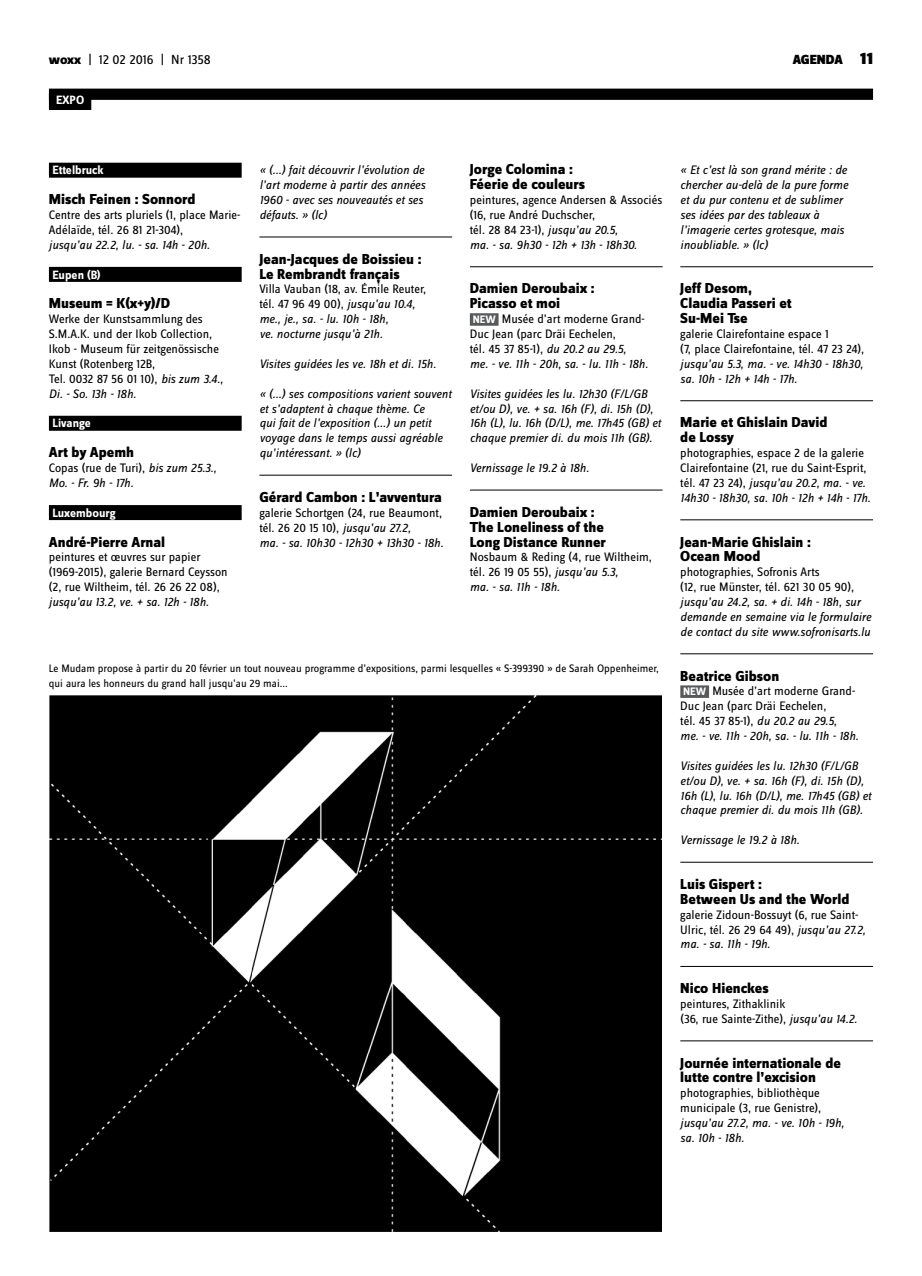
<style>
.page{position:relative;width:922px;height:1276px;background:#fff}
.page>*{position:absolute;margin:0;border:0;box-sizing:border-box;transform-origin:0 0}
.t1{font:800 15px/14.9px "Zine Sans Dis";color:#000}
.t2{font:13.75px "Zine Sans Dis";letter-spacing:-.01em;color:#000}
.t3{font:900 13.75px "Zine Sans Dis";color:#000}
.t4{font:12.75px/14.9px "Zine Sans Dis";color:#000}
.t5{font:italic 12.75px/14.9px "Zine Sans Dis";color:#000}
.t6{font:700 12.5px "Zine Sans Dis";color:#fff}
.t7{font:11.25px/14.9px "Zine Sans Dis";color:#000}
.s1{font-weight:800}
.s2{font-size:17.5px}
.s3{font-style:italic}
.s4{font-style:normal}
.s5{font-weight:700;font-size:11.25px;color:#fff}
</style>
<div class="page">
<div style="left:49px;top:163px;width:192px;height:15px;background:#000"></div>
<div style="left:49px;top:267px;width:192px;height:15px;background:#000"></div>
<div style="left:49px;top:416px;width:192px;height:15px;background:#000"></div>
<div style="left:49px;top:505px;width:192px;height:15px;background:#000"></div>
<div style="left:49px;top:89px;width:823px;height:11px;background:#000"></div>
<div style="left:49px;top:94px;width:42px;height:16px;background:#000"></div>
<hr style="left:259px;top:237px;width:193px;height:1px;background:#000">
<hr style="left:259px;top:475px;width:193px;height:1px;background:#000">
<hr style="left:469px;top:266px;width:193px;height:1px;background:#000">
<div style="left:469px;top:313px;width:29px;height:13px;background:#58595b"></div>
<hr style="left:469px;top:490px;width:193px;height:1px;background:#000">
<hr style="left:680px;top:266px;width:192px;height:1px;background:#000">
<hr style="left:680px;top:400px;width:192px;height:1px;background:#000">
<hr style="left:680px;top:519px;width:192px;height:1px;background:#000">
<hr style="left:680px;top:653px;width:192px;height:1px;background:#000">
<div style="left:680px;top:685px;width:28px;height:13px;background:#58595b"></div>
<hr style="left:680px;top:862px;width:192px;height:1px;background:#000">
<hr style="left:680px;top:966px;width:192px;height:1px;background:#000">
<hr style="left:680px;top:1040px;width:192px;height:1px;background:#000">
<img style="left:49px;top:695px;width:612px;height:536px">
<p class="t2" style="left:49px;top:53px;width:163px"><span class="s1">woxx</span> | 12 02 2016 | Nr 1358</p>
<p class="t3" style="left:792px;top:53px;width:82px">AGENDA <span class="s2">11</span></p>
<p class="t6" style="left:56px;top:93px;width:30px">EXPO</p>
<p class="t6" style="left:52px;top:164px;width:53px">Ettelbruck</p>
<p class="t1" style="left:49px;top:193px;width:148px">Misch Feinen : Sonnord</p>
<p class="t4" style="left:49px;top:208px;width:193px">Centre des arts pluriels (1, place Marie-<br>Adélaïde, tél. 26 81 21-304),</p>
<p class="t5" style="left:49px;top:237px;width:162px">jusqu’au 22.2, lu. - sa. 14h - 20h.</p>
<p class="t6" style="left:52px;top:268px;width:50px">Eupen (B)</p>
<p class="t1" style="left:49px;top:297px;width:123px">Museum = K(x+y)/D</p>
<p class="t4" style="left:49px;top:312px;width:176px">Werke der Kunstsammlung des<br>S.M.A.K. und der Ikob Collection,<br>Ikob - Museum für zeitgenössische<br>Kunst (Rotenberg 12B,<br>Tel. 0032 87 56 01 10), <span class="s3">bis zum 3.4.,<br>Di. - So. 13h - 18h.</span></p>
<p class="t6" style="left:52px;top:417px;width:40px">Livange</p>
<p class="t1" style="left:49px;top:446px;width:87px">Art by Apemh</p>
<p class="t5" style="left:49px;top:460px;width:169px"><span class="s4">Copas (rue de Turi),</span> bis zum 25.3.,<br>Mo. - Fr. 9h - 17h.</p>
<p class="t6" style="left:52px;top:506px;width:65px">Luxembourg</p>
<p class="t1" style="left:49px;top:535px;width:118px">André-Pierre Arnal</p>
<p class="t4" style="left:49px;top:550px;width:180px">peintures et œuvres sur papier (1969-2015), galerie Bernard Ceysson (2, rue Wiltheim, tél. 26 26 22 08),</p>
<p class="t5" style="left:49px;top:594px;width:161px">jusqu’au 13.2, ve. + sa. 12h - 18h.</p>
<p class="t5" style="left:259px;top:163px;width:167px">« (...) fait découvrir l’évolution de l’art moderne à partir des années<br>1960 - avec ses nouveautés et ses défauts. » (lc)</p>
<p class="t1" style="left:259px;top:252px;width:164px">Jean-Jacques de Boissieu :<br>Le Rembrandt français</p>
<p class="t5" style="left:259px;top:282px;width:168px"><span class="s4">Villa Vauban (18, av. Émile Reuter, tél. 47 96 49 00),</span> jusqu’au 10.4, me., je., sa. - lu. 10h - 18h,<br>ve. nocturne jusqu’à 21h.</p>
<p class="t5" style="left:259px;top:356px;width:178px">Visites guidées les ve. 18h et di. 15h.</p>
<p class="t5" style="left:259px;top:386px;width:193px">« (...) ses compositions varient souvent et s’adaptent à chaque thème. Ce<br>qui fait de l’exposition (...) un petit voyage dans le temps aussi agréable qu’intéressant. » (lc)</p>
<p class="t1" style="left:259px;top:490px;width:184px">Gérard Cambon : L’avventura</p>
<p class="t4" style="left:259px;top:506px;width:185px">galerie Schortgen (24, rue Beaumont, tél. 26 20 15 10), <span class="s3">jusqu’au 27.2,<br>ma. - sa. 10h30 - 12h30 + 13h30 - 18h.</span></p>
<p class="t1" style="left:469px;top:163px;width:117px">Jorge Colomina :<br>Féerie de couleurs</p>
<p class="t4" style="left:469px;top:193px;width:194px">peintures, agence Andersen &amp; Associés (16, rue André Duchscher,<br>tél. 28 84 23-1), <span class="s3">jusqu’au 20.5,<br>ma. - sa. 9h30 - 12h + 13h - 18h30.</span></p>
<p class="t1" style="left:469px;top:282px;width:126px">Damien Deroubaix :<br>Picasso et moi</p>
<p class="t4" style="left:469px;top:312px;width:180px"><span class="s5">NEW</span> Musée d’art moderne Grand-<br>Duc Jean (parc Dräi Eechelen,<br>tél. 45 37 85-1), <span class="s3">du 20.2 au 29.5,<br>me. - ve. 11h - 20h, sa. - lu. 11h - 18h.</span></p>
<p class="t5" style="left:469px;top:386px;width:192px">Visites guidées les lu. 12h30 (F/L/GB et/ou D), ve. + sa. 16h (F), di. 15h (D), 16h (L), lu. 16h (D/L), me. 17h45 (GB) et chaque premier di. du mois 11h (GB).</p>
<p class="t5" style="left:469px;top:460px;width:121px">Vernissage le 19.2 à 18h.</p>
<p class="t1" style="left:469px;top:505px;width:138px">Damien Deroubaix :<br>The Loneliness of the<br>Long Distance Runner</p>
<p class="t4" style="left:469px;top:550px;width:184px">Nosbaum &amp; Reding (4, rue Wiltheim, tél. 26 19 05 55), <span class="s3">jusqu’au 5.3,<br>ma. - sa. 11h - 18h.</span></p>
<p class="t7" style="left:49px;top:662px;width:611px">Le Mudam propose à partir du 20 février un tout nouveau programme d’expositions, parmi lesquelles « S-399390 » de Sarah Oppenheimer, qui aura les honneurs du grand hall jusqu’au 29 mai...</p>
<p class="t5" style="left:680px;top:163px;width:169px">« Et c’est là son grand mérite : de chercher au-delà de la pure forme et du pur contenu et de sublimer ses idées par des tableaux à l’imagerie certes grotesque, mais inoubliable. » (lc)</p>
<p class="t1" style="left:680px;top:282px;width:113px">Jeff Desom,<br>Claudia Passeri et<br>Su-Mei Tse</p>
<p class="t4" style="left:680px;top:327px;width:185px">galerie Clairefontaine espace 1<br>(7, place Clairefontaine, tél. 47 23 24),</p>
<p class="t5" style="left:680px;top:356px;width:184px">jusqu’au 5.3, ma. - ve. 14h30 - 18h30, sa. 10h - 12h + 14h - 17h.</p>
<p class="t1" style="left:680px;top:416px;width:148px">Marie et Ghislain David de Lossy</p>
<p class="t4" style="left:680px;top:446px;width:192px">photographies, espace 2 de la galerie Clairefontaine (21, rue du Saint-Esprit, tél. 47 23 24), <span class="s3">jusqu’au 20.2, ma. - ve.<br>14h30 - 18h30, sa. 10h - 12h + 14h - 17h.</span></p>
<p class="t1" style="left:680px;top:535px;width:132px">Jean-Marie Ghislain :<br>Ocean Mood</p>
<p class="t4" style="left:680px;top:565px;width:175px">photographies, Sofronis Arts<br>(12, rue Münster, tél. 621 30 05 90),</p>
<p class="t5" style="left:680px;top:594px;width:192px">jusqu’au 24.2, sa. + di. 14h - 18h, sur demande en semaine via le formulaire de contact du site www.sofronisarts.lu</p>
<p class="t1" style="left:680px;top:669px;width:100px">Beatrice Gibson</p>
<p class="t4" style="left:680px;top:684px;width:180px"><span class="s5">NEW</span> Musée d’art moderne Grand-<br>Duc Jean (parc Dräi Eechelen,<br>tél. 45 37 85-1), <span class="s3">du 20.2 au 29.5,<br>me. - ve. 11h - 20h, sa. - lu. 11h - 18h.</span></p>
<p class="t5" style="left:680px;top:758px;width:192px">Visites guidées les lu. 12h30 (F/L/GB et/ou D), ve. + sa. 16h (F), di. 15h (D), 16h (L), lu. 16h (D/L), me. 17h45 (GB) et chaque premier di. du mois 11h (GB).</p>
<p class="t5" style="left:680px;top:832px;width:121px">Vernissage le 19.2 à 18h.</p>
<p class="t1" style="left:680px;top:877px;width:170px">Luis Gispert :<br>Between Us and the World</p>
<p class="t4" style="left:680px;top:908px;width:187px">galerie Zidoun-Bossuyt (6, rue Saint-<br>Ulric, tél. 26 29 64 49), <span class="s3">jusqu’au 27.2, ma. - sa. 11h - 19h.</span></p>
<p class="t1" style="left:680px;top:981px;width:90px">Nico Hienckes</p>
<p class="t4" style="left:680px;top:997px;width:178px">peintures, Zithaklinik<br>(36, rue Sainte-Zithe), <span class="s3">jusqu’au 14.2.</span></p>
<p class="t1" style="left:680px;top:1056px;width:162px">Journée internationale de lutte contre l’excision</p>
<p class="t4" style="left:680px;top:1086px;width:142px">photographies, bibliothèque municipale (3, rue Genistre),</p>
<p class="t5" style="left:680px;top:1115px;width:165px">jusqu’au 27.2, ma. - ve. 10h - 19h, sa. 10h - 18h.</p>
</div>
